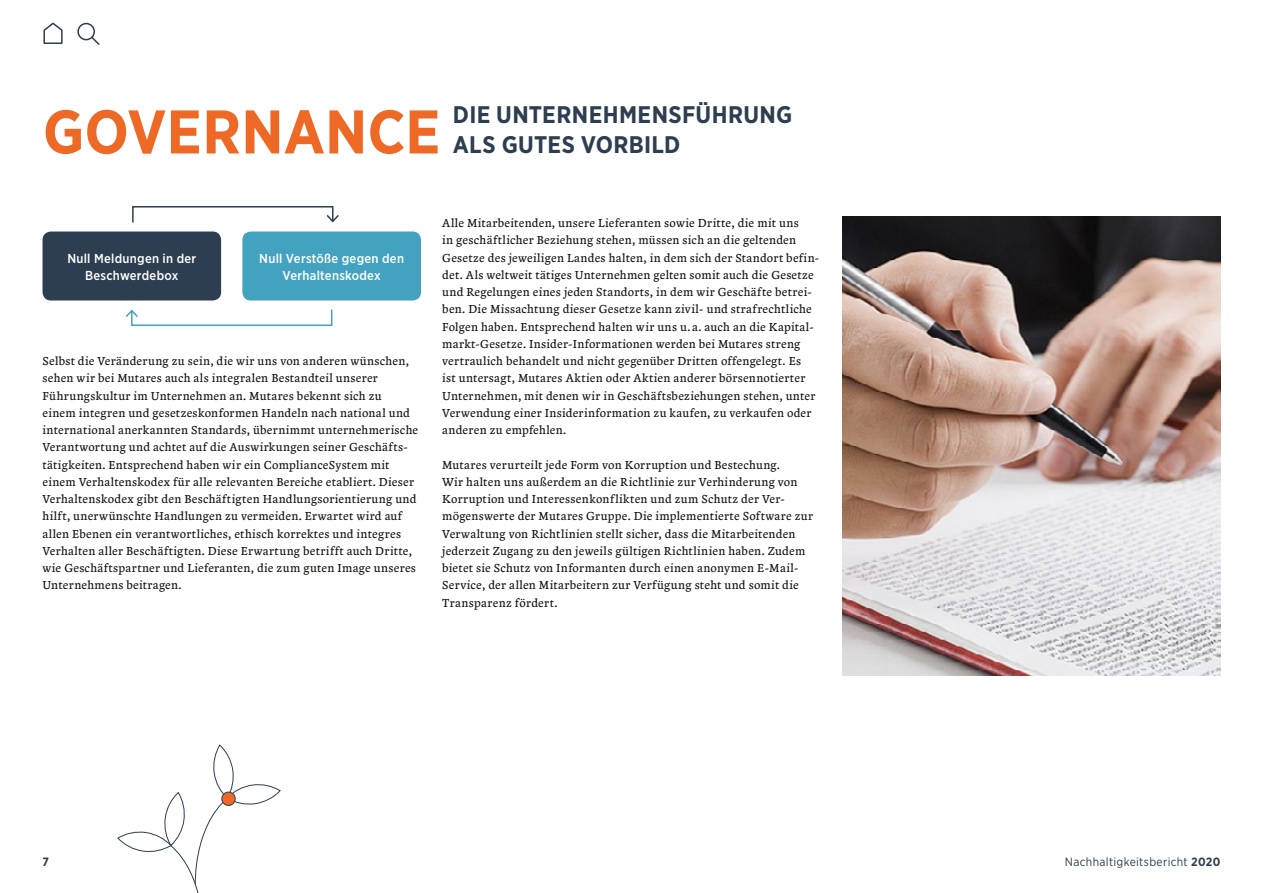
<style>
.page{position:relative;width:1263px;height:893px;background:#fff}
.page>*{position:absolute;margin:0;border:0;box-sizing:border-box;transform-origin:0 0}
.t1{font:700 61.5px "Gotham Narrow";color:#ee6925}
.t2{font:700 24px/30px "Gotham Narrow";letter-spacing:.015em;color:#2c3e50}
.Fließtext__Zenon{font:500 12.9px/17.2px "Gotham Narrow";letter-spacing:.02em;color:#fff;text-align:center}
.Fließtext__Zenon-2{font:12px/17.2px "Zenon";letter-spacing:.02em;color:#12120d}
.t3{font:12px "Gotham Narrow";letter-spacing:.025em;color:#2c3e50}
.t4{font:700 12px "Gotham Narrow";color:#2c3e50}
.s1{font-weight:700}
</style>
<div class="page">
<div style="left:43px;top:231px;width:178px;height:69px;background:#2c3e50;border-radius:9px"></div>
<div style="left:242px;top:231px;width:179px;height:69px;background:#43a2bf;border-radius:9px"></div>
<svg style="left:125px;top:309px;width:208px;height:17px"></svg>
<svg style="left:132px;top:206px;width:207px;height:17px"></svg>
<svg style="left:117px;top:744px;width:164px;height:149px"></svg>
<img style="left:842px;top:217px;width:378px;height:458px">
<div style="left:77px;top:23px;width:18px;height:17px;border:2px solid #2c3e50;border-radius:50%"></div>
<svg style="left:90px;top:35px;width:10px;height:10px"></svg>
<svg style="left:43px;top:22px;width:20px;height:22px"></svg>
<h1 class="t1" style="left:43px;top:92px;width:399px">GOVERNANCE</h1>
<h1 class="t2" style="left:453px;top:100px;width:341px">DIE UNTERNEHMENSFÜHRUNG<br>ALS GUTES VORBILD</h1>
<p class="Fließtext__Zenon" style="left:67px;top:249px;width:130px">Null Meldungen in der<br>Beschwerdebox</p>
<p class="Fließtext__Zenon" style="left:259px;top:249px;width:146px">Null Verstöße gegen den<br>Verhaltenskodex</p>
<p class="Fließtext__Zenon-2" style="left:43px;top:352px;width:377px">Selbst die Veränderung zu sein, die wir uns von anderen wünschen, sehen wir bei Mutares auch als integralen Bestandteil unserer Führungskultur im Unternehmen an. Mutares bekennt sich zu<br>einem integren und gesetzeskonformen Handeln nach national und international anerkannten Standards, übernimmt unternehmerische Verantwortung und achtet auf die Auswirkungen seiner Geschäfts&shy;tätigkeiten. Entsprechend haben wir ein ComplianceSystem mit einem Verhaltenskodex für alle relevanten Bereiche etabliert. Dieser Verhaltenskodex gibt den Beschäftigten Handlungsorientierung und hilft, unerwünschte Handlungen zu vermeiden. Erwartet wird auf allen Ebenen ein verantwortliches, ethisch korrektes und integres Verhalten aller Beschäftigten. Diese Erwartung betrifft auch Dritte, wie Geschäftspartner und Lieferanten, die zum guten Image unseres Unternehmens beitragen.</p>
<p class="Fließtext__Zenon-2" style="left:442px;top:214px;width:379px">Alle Mitarbeitenden, unsere Lieferanten sowie Dritte, die mit uns<br>in geschäftlicher Beziehung stehen, müssen sich an die geltenden Gesetze des jeweiligen Landes halten, in dem sich der Standort befin&shy;det. Als weltweit tätiges Unternehmen gelten somit auch die Gesetze und Regelungen eines jeden Standorts, in dem wir Geschäfte betrei&shy;ben. Die Missachtung dieser Gesetze kann zivil- und strafrechtliche Folgen haben. Entsprechend halten wir uns u. a. auch an die Kapital&shy;markt-Gesetze. Insider-Informationen werden bei Mutares streng vertraulich behandelt und nicht gegenüber Dritten offengelegt. Es<br>ist untersagt, Mutares Aktien oder Aktien anderer börsennotierter Unternehmen, mit denen wir in Geschäftsbeziehungen stehen, unter Verwendung einer Insiderinformation zu kaufen, zu verkaufen oder anderen zu empfehlen.</p>
<p class="Fließtext__Zenon-2" style="left:442px;top:455px;width:372px">Mutares verurteilt jede Form von Korruption und Bestechung.<br>Wir halten uns außerdem an die Richtlinie zur Verhinderung von Korruption und Interessenkonflikten und zum Schutz der Ver&shy;mögenswerte der Mutares Gruppe. Die implementierte Software zur Verwaltung von Richtlinien stellt sicher, dass die Mitarbeitenden jederzeit Zugang zu den jeweils gültigen Richtlinien haben. Zudem bietet sie Schutz von Informanten durch einen anonymen E--Mail-Service, der allen Mitarbeitern zur Verfügung steht und somit die Transparenz fördert.</p>
<p class="t4" style="left:43px;top:854px;width:8px">7</p>
<p class="t3" style="left:1065px;top:854px;width:157px">Nachhaltigkeitsbericht <span class="s1">2020</span></p>
</div>
